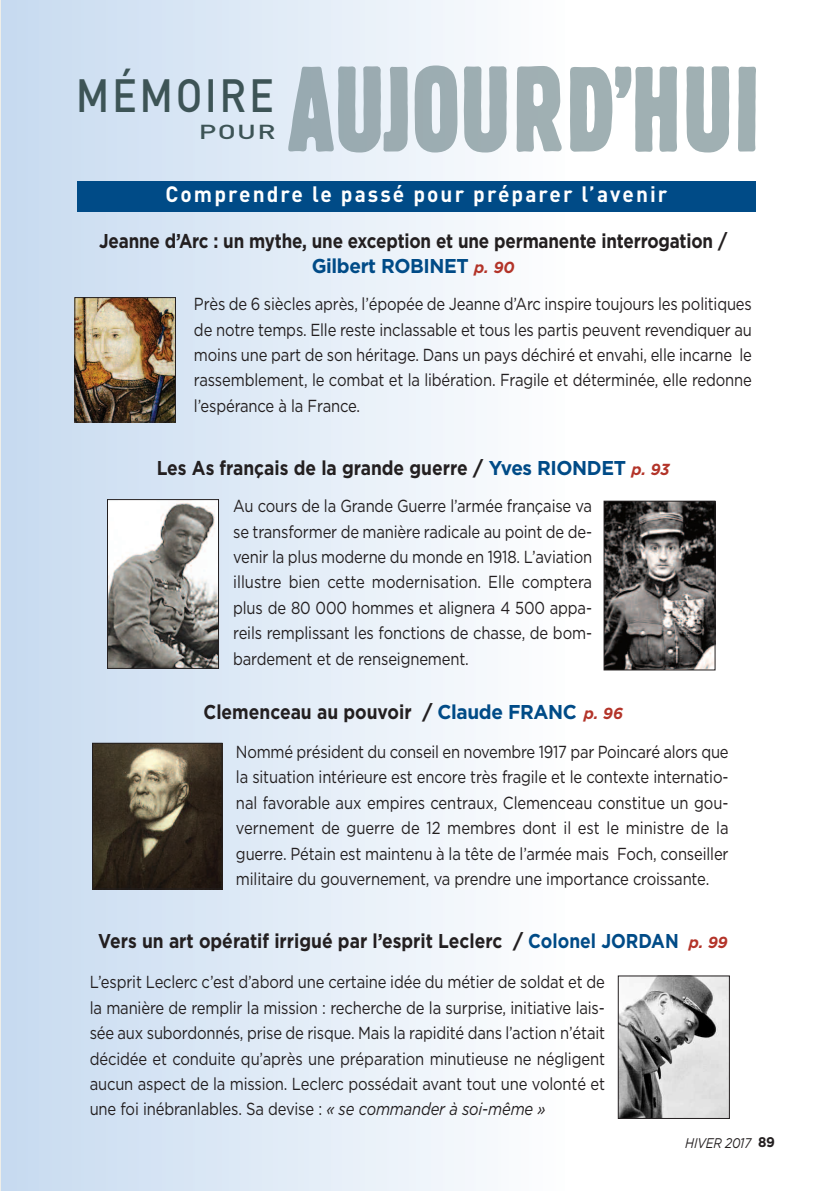
<style>
.page{position:relative;width:823px;height:1191px;background:#fff}
.page>*{position:absolute;margin:0;border:0;box-sizing:border-box;transform-origin:0 0}
.t1{font:46px "DIN Medium Alternate";letter-spacing:.06em;color:#3d5456;scale:.9 1}
.t2{font:700 22px "DIN";letter-spacing:.1em;color:#fff;scale:.95 1}
.t3{font:700 20px "Gotham";letter-spacing:-.01em;color:#231f20;scale:.87 1}
.t4{font:700 20px/25.4px "Gotham";letter-spacing:-.01em;color:#231f20;text-align:center;scale:.85 1}
.t5{font:20px "DIN Medium Alternate";color:#3d5456;scale:1.4 1}
.t6{font:17.4px/25.4px "Gotham";letter-spacing:-.01em;color:#231f20;text-align:justify;scale:.85 1}
.t7{font:italic 14px "Gotham";letter-spacing:-.015em;color:#231f20;scale:.85 1}
.s1{color:#004b87}
.s2{font-style:italic;font-size:16px;color:#b33429}
.s3{font-style:italic}
.s4{font-weight:700;font-style:normal}
</style>
<div class="page">
<div style="left:0;top:0;width:564px;height:1191px;background:linear-gradient(to right,#c7daf0,#fafbfc)"></div>
<div style="left:77px;top:181px;width:678px;height:30px;background:#004b87"></div>
<img style="left:288px;top:65px;width:169px;height:87px">
<hr style="left:0;top:0;width:1px;height:1191px;background:#efeee9">
<hr style="left:0;top:1109px;width:1px;height:82px;background:#557482">
<img style="left:94px;top:744px;width:126px;height:143px">
<div style="left:92px;top:742px;width:130px;height:147px;border:1px solid #231f20"></div>
<img style="left:76px;top:299px;width:98px;height:121px">
<div style="left:74px;top:297px;width:102px;height:125px;border:1px solid #231f20"></div>
<img style="left:605px;top:502px;width:108px;height:166px">
<div style="left:603px;top:500px;width:112px;height:170px;border:1px solid #231f20"></div>
<img style="left:109px;top:501px;width:108px;height:166px">
<div style="left:107px;top:499px;width:112px;height:170px;border:1px solid #231f20"></div>
<img style="left:619px;top:977px;width:108px;height:140px">
<div style="left:617px;top:975px;width:112px;height:144px;border:1px solid #231f20"></div>
<h1 class="t1" style="left:76px;top:69px;width:222px">MÉMOIRE</h1>
<p class="t5" style="left:199px;top:121px;width:57px">POUR</p>
<p class="t2" style="left:165px;top:181px;width:529px">Comprendre le passé pour préparer l’avenir</p>
<p class="t4" style="left:99px;top:228px;width:740px">Jeanne d’Arc : un mythe, une exception et une permanente interrogation /<br><span class="s1">Gilbert ROBINET</span> <span class="s2">p. 90</span></p>
<p class="t6" style="left:194px;top:291px;width:657px">Près de 6 siècles après, l’épopée de Jeanne d’Arc inspire toujours les politiques de notre temps. Elle reste inclassable et tous les partis peuvent revendiquer au moins une part de son héritage. Dans un pays déchiré et envahi, elle incarne le rassemblement, le combat et la libération. Fragile et déterminée, elle redonne l’espérance à la France.</p>
<p class="t3" style="left:157px;top:457px;width:590px">Les As français de la grande guerre / <span class="s1">Yves RIONDET</span> <span class="s2">p. 93</span></p>
<p class="t6" style="left:233px;top:493px;width:423px">Au cours de la Grande Guerre l’armée française va se transformer de manière radicale au point de de&shy;venir la plus moderne du monde en 1918. L’aviation illustre bien cette modernisation. Elle comptera plus de 80 000 hommes et alignera 4 500 appa&shy;reils remplissant les fonctions de chasse, de bom&shy;bardement et de renseignement.</p>
<p class="t3" style="left:203px;top:701px;width:483px">Clemenceau au pouvoir / <span class="s1">Claude FRANC</span> <span class="s2">p. 96</span></p>
<p class="t6" style="left:236px;top:739px;width:580px">Nommé président du conseil en novembre 1917 par Poincaré alors que la situation intérieure est encore très fragile et le contexte internatio&shy;nal favorable aux empires centraux, Clemenceau constitue un gou&shy;vernement de guerre de 12 membres dont il est le ministre de la guerre. Pétain est maintenu à la tête de l’armée mais Foch, conseiller militaire du gouvernement, va prendre une importance croissante.</p>
<p class="t3" style="left:98px;top:929px;width:724px">Vers un art opératif irrigué par l’esprit Leclerc / <span class="s1">Colonel JORDAN</span> <span class="s2">p. 99</span></p>
<p class="t6" style="left:90px;top:969px;width:607px">L’esprit Leclerc c’est d’abord une certaine idée du métier de soldat et de la manière de remplir la mission : recherche de la surprise, initiative lais&shy;sée aux subordonnés, prise de risque. Mais la rapidité dans l’action n’était décidée et conduite qu’après une préparation minutieuse ne négligent aucun aspect de la mission. Leclerc possédait avant tout une volonté et une foi inébranlables. Sa devise : <span class="s3">« se commander à soi-même »</span></p>
<p class="t7" style="left:685px;top:1134px;width:107px">HIVER 2017 <span class="s4">89</span></p>
</div>
